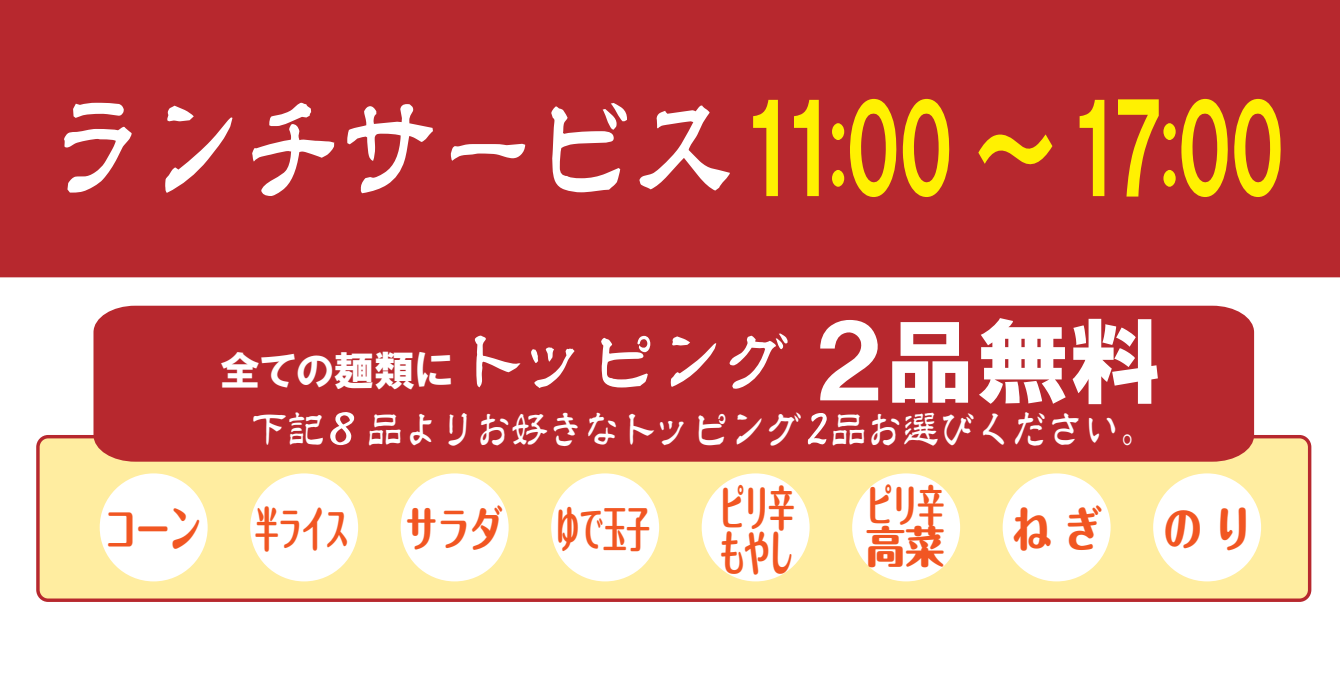
<style>
.page{position:relative;width:1340px;height:692px;background:#fff}
.page>*{position:absolute;margin:0;border:0;box-sizing:border-box;transform-origin:0 0}
.t1{font:119.5px "HGP Soei Kakugothic UB";letter-spacing:-.075em;color:#fff101;scale:.73 1}
.t2{font:800 47.38px "Maru Fo Pro";color:#f15622;scale:.68 1}
.t3{font:800 47.38px "Maru Fo Pro";color:#f15622;scale:.55 1}
.t4{font:800 47.38px "Maru Fo Pro";color:#f15622;scale:.8 1}
.t5{font:46.69px "Hakusyu Reisyo kk";color:#fff;scale:.78 1}
.t6{font:800 43.44px "Maru Fo Pro";color:#f15622;scale:.62 1}
.t7{font:800 43.44px "Maru Fo Pro";color:#f15622;scale:.91 1}
.t8{font:40.75px "HGP Soei Kakugothic UB";color:#fff}
.s1{font-family:"Hakusyu Reisyo kk";font-size:134.5px;color:#fff}
.s2{font-family:"Hakusyu Reisyo kk";font-size:77.88px}
.s3{font-size:98.88px}
.s4{font-size:92.88px}
.s5{font-family:"HGS Gyoshotai"}
</style>
<div class="page">
<div style="left:38px;top:436px;width:1271px;height:164px;background:#ffeda0;border-radius:10px"></div>
<div style="left:36px;top:435px;width:1275px;height:166px;border:3px solid #b7282e;border-radius:10px"></div>
<div style="left:100px;top:473px;width:108px;height:108px;background:#fff;border-radius:50%"></div>
<div style="left:250px;top:473px;width:108px;height:108px;background:#fff;border-radius:50%"></div>
<div style="left:401px;top:473px;width:107px;height:108px;background:#fff;border-radius:50%"></div>
<div style="left:551px;top:473px;width:108px;height:108px;background:#fff;border-radius:50%"></div>
<div style="left:1153px;top:473px;width:108px;height:108px;background:#fff;border-radius:50%"></div>
<div style="left:852px;top:473px;width:108px;height:108px;background:#fff;border-radius:50%"></div>
<div style="left:1002px;top:473px;width:108px;height:108px;background:#fff;border-radius:50%"></div>
<div style="left:701px;top:473px;width:108px;height:108px;background:#fff;border-radius:50%"></div>
<div style="left:0;top:0;width:1339px;height:277px;background:#b7282e"></div>
<div style="left:93px;top:305px;width:1161px;height:157px;background:#b7282e"></div>
<h1 class="t1" style="left:48px;top:89px;width:1696px"><span class="s1">ランチサービス</span>11:00 ～17:00</h1>
<p class="t8" style="left:220px;top:349px;width:944px">全ての麺類に<span class="s2">トッピング</span> <span class="s3">2</span><span class="s4">品無料</span></p>
<p class="t5" style="left:252px;top:405px;width:1162px">下記<span class="s5">8</span> 品よりお好きなトッピング<span class="s5">2</span>品お選びください。</p>
<p class="t6" style="left:866px;top:470px;width:127px">ピリ辛</p>
<p class="t3" style="left:719px;top:469px;width:139px">ピリ辛</p>
<p class="t2" style="left:105px;top:490px;width:803px">コーン 半ライス サラダ ゆで玉子</p>
<p class="t4" style="left:1163px;top:490px;width:112px">の り</p>
<p class="t4" style="left:1013px;top:490px;width:112px">ね ぎ</p>
<p class="t7" style="left:865px;top:511px;width:88px">高菜</p>
<p class="t3" style="left:719px;top:514px;width:139px">もやし</p>
</div>
